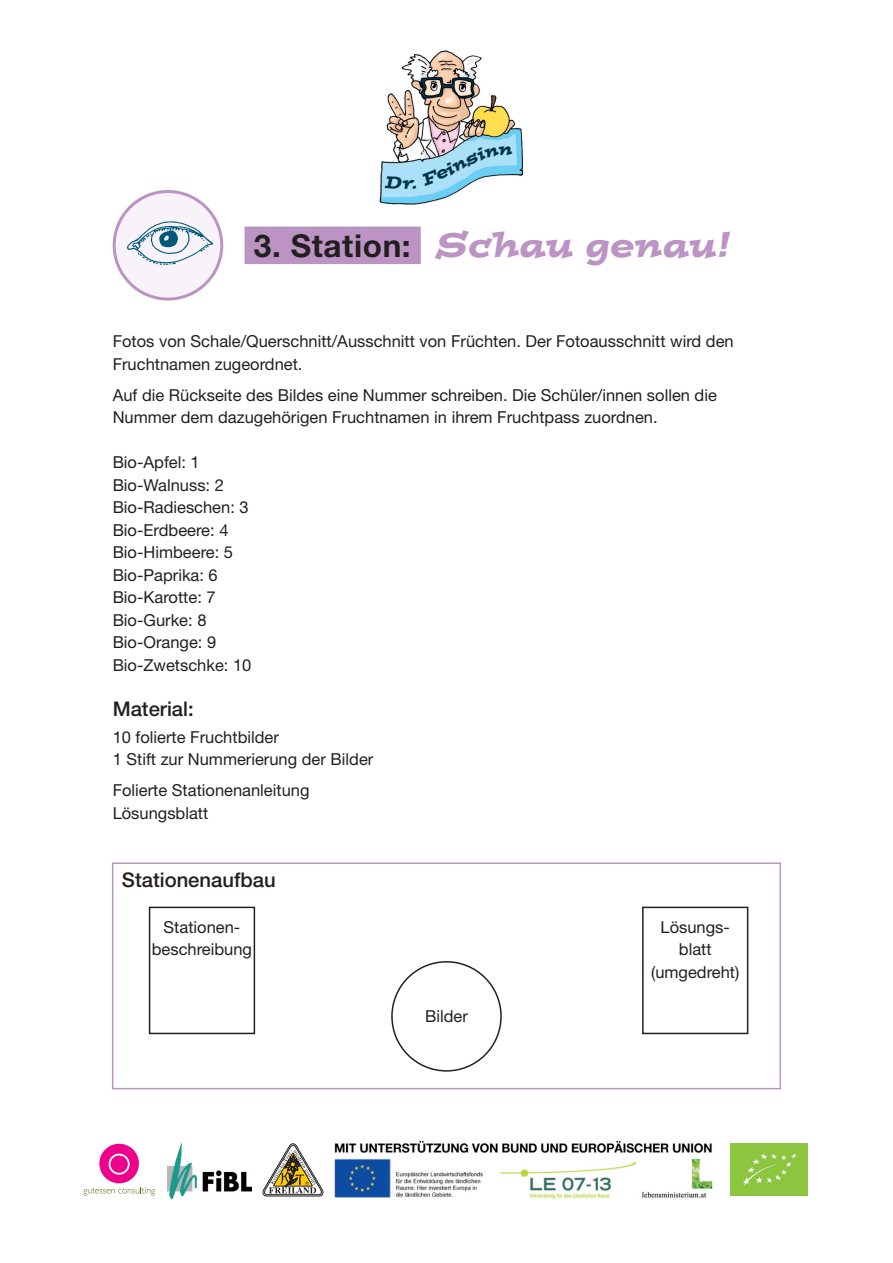
<style>
.page{position:relative;width:893px;height:1263px;background:#fff}
.page>*{position:absolute;margin:0;border:0;box-sizing:border-box;transform-origin:0 0}
.t1{font:italic 34.5px "Postino";letter-spacing:.02em;color:#bc94c4}
.t2{font:500 20.25px "Helvetica Neue LT Std";color:#231f20}
.t3{font:16.5px/22.5px "Helvetica Neue LT Std";color:#231f20}
.s1{font-family:"Helvetica Neue LT Std";font-weight:700;font-style:normal;font-size:31.5px;color:#231f20}
</style>
<div class="page">
<img style="left:379px;top:50px;width:144px;height:155px">
<img style="left:319px;top:1141px;width:394px;height:59px">
<svg style="left:83px;top:1144px;width:72px;height:51px"></svg>
<img style="left:730px;top:1144px;width:78px;height:51px">
<img style="left:167px;top:1144px;width:84px;height:54px">
<svg style="left:263px;top:1144px;width:60px;height:52px"></svg>
<div style="left:244px;top:227px;width:177px;height:37px;background:#bc94c4"></div>
<div style="left:112px;top:862px;width:669px;height:227px;border:2px solid #bc94c4"></div>
<div style="left:391px;top:961px;width:111px;height:110px;border:2px solid #231f20;border-radius:50%"></div>
<div style="left:149px;top:907px;width:106px;height:127px;border:2px solid #231f20"></div>
<div style="left:642px;top:907px;width:106px;height:127px;border:2px solid #231f20"></div>
<img style="left:114px;top:194px;width:108px;height:103px">
<div style="left:113px;top:190px;width:110px;height:111px;border:3px solid #bc94c4;border-radius:50%"></div>
<svg style="left:385px;top:146px;width:127px;height:43px"></svg>
<h1 class="t1" style="left:254px;top:222px;width:480px"><span class="s1">3. Station:</span> Schau genau!</h1>
<p class="t3" style="left:113px;top:330px;width:623px">Fotos von Schale/Querschnitt/Ausschnitt von Früchten. Der Fotoausschnitt wird den<br>Fruchtnamen zugeordnet.</p>
<p class="t3" style="left:113px;top:383px;width:606px">Auf die Rückseite des Bildes eine Nummer schreiben. Die Schüler/innen sollen die<br>Nummer dem dazugehörigen Fruchtnamen in ihrem Fruchtpass zuordnen.</p>
<p class="t3" style="left:113px;top:451px;width:140px">Bio-Apfel: 1<br>Bio-Walnuss: 2<br>Bio-Radieschen: 3<br>Bio-Erdbeere: 4<br>Bio-Himbeere: 5<br>Bio-Paprika: 6<br>Bio-Karotte: 7<br>Bio-Gurke: 8<br>Bio-Orange: 9<br>Bio-Zwetschke: 10</p>
<p class="t2" style="left:113px;top:697px;width:83px">Material:</p>
<p class="t3" style="left:113px;top:725px;width:262px">10 folierte Fruchtbilder<br>1 Stift zur Nummerierung der Bilder</p>
<p class="t3" style="left:113px;top:779px;width:198px">Folierte Stationenanleitung<br>Lösungsblatt</p>
<p class="t2" style="left:122px;top:868px;width:155px">Stationenaufbau</p>
<p class="t3" style="left:152px;top:915px;width:102px;text-align:center">Stationen&shy;beschreibung</p>
<p class="t3" style="left:651px;top:915px;width:90px;text-align:center">Lösungs&shy;blatt (umgedreht)</p>
<p class="t3" style="left:425px;top:1005px;width:44px">Bilder</p>
</div>
